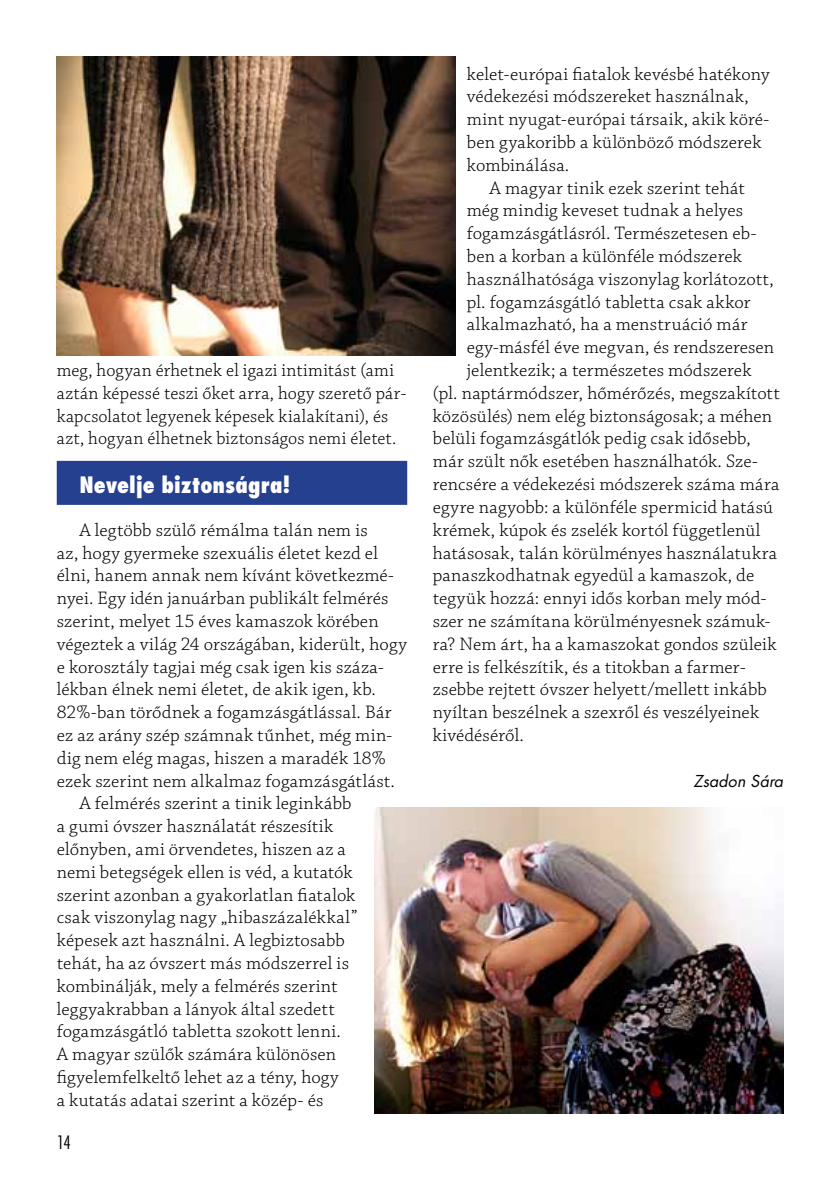
<style>
.page{position:relative;width:840px;height:1191px;background:#fff}
.page>*{position:absolute;margin:0;border:0;box-sizing:border-box;transform-origin:0 0}
.t1{font:800 condensed 22px "Futura Std";letter-spacing:.005em;color:#fff}
.t2{font:300 19px/22.8px "Chaparral Pro";letter-spacing:.01em;color:#000}
.t3{font:300 condensed 18px "Futura Std";color:#000}
.t4{font:italic 16px "Futura Std";letter-spacing:.01em;color:#000}
</style>
<div class="page">
<div style="left:57px;top:461px;width:350px;height:44px;background:#25408f"></div>
<img style="left:57px;top:57px;width:398px;height:298px">
<img style="left:374px;top:807px;width:408px;height:306px">
<p class="t2" style="left:57px;top:359px;width:351px">meg, hogyan érhetnek el igazi intimitást (ami aztán képessé teszi őket arra, hogy szerető pár&shy;kapcsolatot legyenek képesek kialakítani), és azt, hogyan élhetnek biztonságos nemi életet.</p>
<p class="t1" style="left:79px;top:470px;width:212px">Nevelje biztonságra!</p>
<p class="t2" style="left:79px;top:519px;width:290px">A legtöbb szülő rémálma talán nem is</p>
<p class="t2" style="left:57px;top:542px;width:323px">az, hogy gyermeke szexuális életet kezd el</p>
<p class="t2" style="left:57px;top:565px;width:338px">élni, hanem annak nem kívánt következmé-</p>
<p class="t2" style="left:57px;top:587px;width:333px">nyei. Egy idén januárban publikált felmérés</p>
<p class="t2" style="left:57px;top:610px;width:323px">szerint, melyet 15 éves kamaszok körében</p>
<p class="t2" style="left:57px;top:633px;width:351px">végeztek a világ 24 országában, kiderült, hogy</p>
<p class="t2" style="left:57px;top:656px;width:328px">e korosztály tagjai még csak igen kis száza-</p>
<p class="t2" style="left:57px;top:679px;width:320px">lékban élnek nemi életet, de akik igen, kb.</p>
<p class="t2" style="left:57px;top:701px;width:336px">82%-ban törődnek a fogamzásgátlással. Bár</p>
<p class="t2" style="left:57px;top:724px;width:337px">ez az arány szép számnak tűnhet, még min-</p>
<p class="t2" style="left:57px;top:747px;width:330px">dig nem elég magas, hiszen a maradék 18%</p>
<p class="t2" style="left:57px;top:770px;width:339px">ezek szerint nem alkalmaz fogamzásgátlást.</p>
<p class="t2" style="left:79px;top:793px;width:273px">A felmérés szerint a tinik leginkább</p>
<p class="t2" style="left:57px;top:815px;width:278px">a gumi óvszer használatát részesítik</p>
<p class="t2" style="left:57px;top:838px;width:290px">előnyben, ami örvendetes, hiszen az a</p>
<p class="t2" style="left:57px;top:861px;width:297px">nemi betegségek ellen is véd, a kutatók</p>
<p class="t2" style="left:57px;top:884px;width:300px">szerint azonban a gyakorlatlan fiatalok</p>
<p class="t2" style="left:57px;top:907px;width:302px">csak viszonylag nagy „hibaszázalékkal”</p>
<p class="t2" style="left:57px;top:929px;width:289px">képesek azt használni. A legbiztosabb</p>
<p class="t2" style="left:57px;top:952px;width:294px">tehát, ha az óvszert más módszerrel is</p>
<p class="t2" style="left:57px;top:975px;width:282px">kombinálják, mely a felmérés szerint</p>
<p class="t2" style="left:57px;top:998px;width:279px">leggyakrabban a lányok által szedett</p>
<p class="t2" style="left:57px;top:1021px;width:285px">fogamzásgátló tabletta szokott lenni.</p>
<p class="t2" style="left:57px;top:1043px;width:281px">A magyar szülők számára különösen</p>
<p class="t2" style="left:57px;top:1066px;width:283px">figyelemfelkeltő lehet az a tény, hogy</p>
<p class="t2" style="left:57px;top:1089px;width:268px">a kutatás adatai szerint a közép- és</p>
<p class="t3" style="left:57px;top:1130px;width:16px">14</p>
<p class="t2" style="left:466px;top:63px;width:304px">kelet-európai fiatalok kevésbé hatékony védekezési módszereket használnak, mint nyugat-európai társaik, akik köré&shy;ben gyakoribb a különböző módszerek kombinálása.</p>
<p class="t2" style="left:489px;top:177px;width:256px">A magyar tinik ezek szerint tehát</p>
<p class="t2" style="left:466px;top:200px;width:277px">még mindig keveset tudnak a helyes</p>
<p class="t2" style="left:466px;top:223px;width:291px">fogamzásgátlásról. Természetesen eb-</p>
<p class="t2" style="left:466px;top:245px;width:276px">ben a korban a különféle módszerek</p>
<p class="t2" style="left:466px;top:268px;width:308px">használhatósága viszonylag korlátozott,</p>
<p class="t2" style="left:466px;top:291px;width:285px">pl. fogamzásgátló tabletta csak akkor</p>
<p class="t2" style="left:466px;top:314px;width:282px">alkalmazható, ha a menstruáció már</p>
<p class="t2" style="left:466px;top:337px;width:309px">egy-másfél éve megvan, és rendszeresen</p>
<p class="t2" style="left:466px;top:359px;width:286px">jelentkezik; a természetes módszerek</p>
<p class="t2" style="left:432px;top:382px;width:348px">(pl. naptármódszer, hőmérőzés, megszakított</p>
<p class="t2" style="left:432px;top:405px;width:341px">közösülés) nem elég biztonságosak; a méhen</p>
<p class="t2" style="left:432px;top:428px;width:319px">belüli fogamzásgátlók pedig csak idősebb,</p>
<p class="t2" style="left:432px;top:451px;width:326px">már szült nők esetében használhatók. Sze-</p>
<p class="t2" style="left:432px;top:473px;width:348px">rencsére a védekezési módszerek száma mára</p>
<p class="t2" style="left:432px;top:496px;width:341px">egyre nagyobb: a különféle spermicid hatású</p>
<p class="t2" style="left:432px;top:519px;width:329px">krémek, kúpok és zselék kortól függetlenül</p>
<p class="t2" style="left:432px;top:542px;width:345px">hatásosak, talán körülményes használatukra</p>
<p class="t2" style="left:432px;top:565px;width:323px">panaszkodhatnak egyedül a kamaszok, de</p>
<p class="t2" style="left:432px;top:587px;width:335px">tegyük hozzá: ennyi idős korban mely mód-</p>
<p class="t2" style="left:432px;top:610px;width:339px">szer ne számítana körülményesnek számuk-</p>
<p class="t2" style="left:432px;top:633px;width:345px">ra? Nem árt, ha a kamaszokat gondos szüleik</p>
<p class="t2" style="left:432px;top:656px;width:314px">erre is felkészítik, és a titokban a farmer-</p>
<p class="t2" style="left:432px;top:679px;width:335px">zsebbe rejtett óvszer helyett/mellett inkább</p>
<p class="t2" style="left:432px;top:701px;width:328px">nyíltan beszélnek a szexről és veszélyeinek</p>
<p class="t2" style="left:432px;top:724px;width:93px">kivédéséről.</p>
<p class="t4" style="left:693px;top:769px;width:91px">Zsadon Sára</p>
</div>
